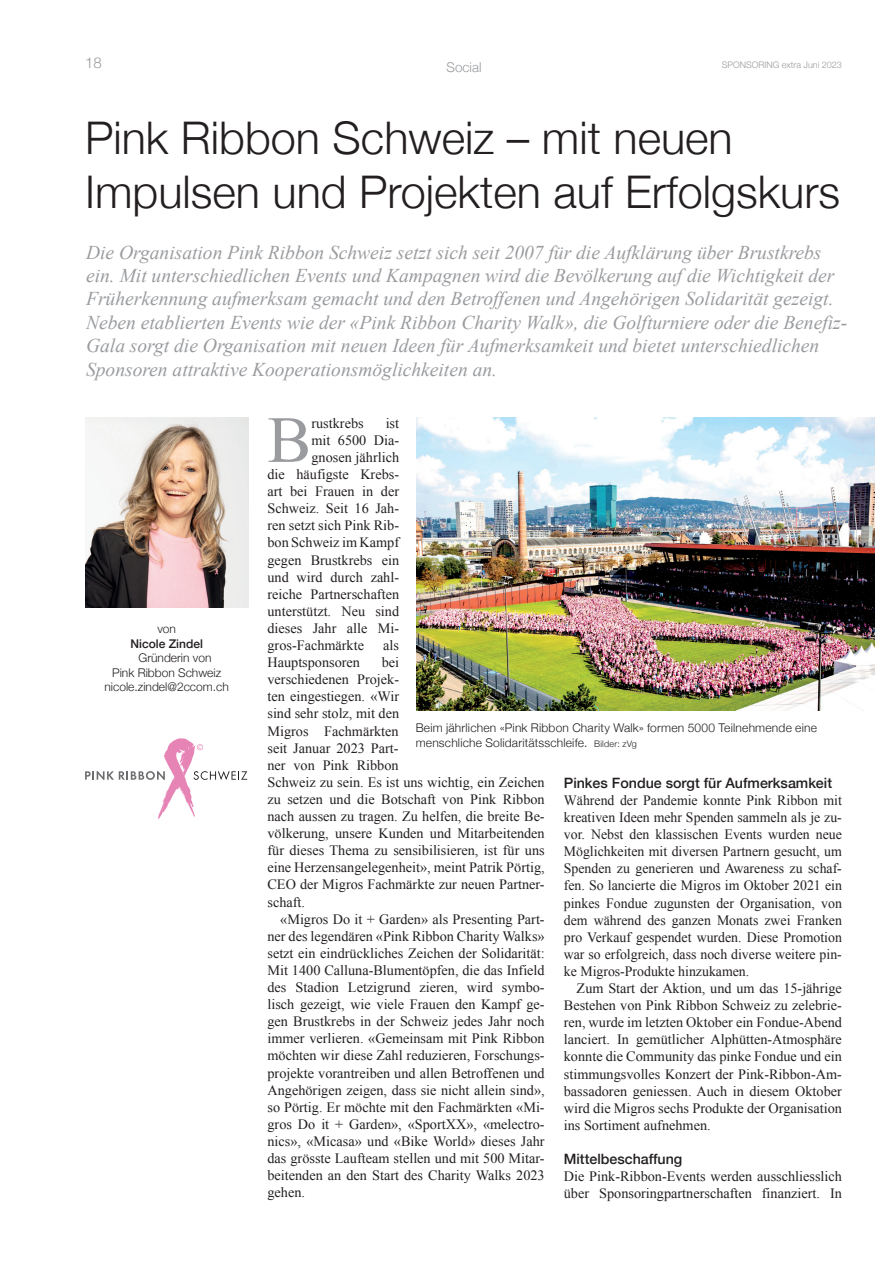
<style>
.page{position:relative;width:893px;height:1263px;background:#fff}
.page>*{position:absolute;margin:0;border:0;box-sizing:border-box;transform-origin:0 0}
.t1{font:65.85px "Times New Roman";color:#999b9e}
.t2{font:300 45px "Helvetica Neue";color:#231f20}
.t3{font:italic 19.5px/23.4px "Times New Roman";color:#999b9e}
.t4{font:300 15px "Helvetica Neue";color:#999b9e}
.t5{font:14.25px/17.1px "Times New Roman";color:#231f20;text-align:justify}
.t6{font:500 14.25px "Helvetica Neue";color:#231f20}
.t7{font:300 13.5px "Helvetica Neue";color:#999b9e}
.Zwischentitel{font:300 12px/14.4px "Helvetica Neue";letter-spacing:.015em;color:#231f20}
.t8{font:500 12px "Helvetica Neue";color:#231f20}
.t9{font:300 9px "Helvetica Neue";color:#999b9e}
.s1{font-style:inherit}
.s2{font-size:9px}
</style>
<div class="page">
<img style="left:85px;top:418px;width:163px;height:190px">
<svg style="left:85px;top:738px;width:162px;height:81px"></svg>
<img style="left:416px;top:418px;width:459px;height:293px">
<p class="t4" style="left:85px;top:50px;width:18px">18</p>
<p class="t7" style="left:447px;top:56px;width:37px">Social</p>
<p class="t9" style="left:722px;top:57px;width:122px">SPONSORING extra Juni 2023</p>
<p class="t2" style="left:85px;top:102px;width:649px">Pink Ribbon Schweiz ‒ mit neuen</p>
<p class="t2" style="left:85px;top:156px;width:757px">Impulsen und Projekten auf Erfolgskurs</p>
<p class="t3" style="left:86px;top:240px;width:763px">Die Organisation Pink Ribbon Schweiz setzt sich seit 2007 für die Aufklärung über Brustkrebs ein. Mit unterschiedlichen Events und Kampagnen wird die Bevölkerung auf die Wichtigkeit der Früherkennung aufmerksam gemacht und den Betroffenen und Angehörigen Solidarität gezeigt.<br>Neben etablierten Events wie der <span class="s1">«</span>Pink Ribbon Charity Walk<span class="s1">»</span>, die Golfturniere oder die Benefiz-Gala sorgt die Organisation mit neuen Ideen für Aufmerksamkeit und bietet unterschiedlichen Sponsoren attraktive Kooperationsmöglichkeiten an.</p>
<p class="Zwischentitel" style="left:157px;top:621px;width:20px">von</p>
<p class="t8" style="left:130px;top:634px;width:74px">Nicole Zindel</p>
<p class="Zwischentitel" style="left:138px;top:650px;width:75px">Gründerin von</p>
<p class="Zwischentitel" style="left:112px;top:664px;width:111px">Pink Ribbon Schweiz</p>
<p class="Zwischentitel" style="left:105px;top:679px;width:126px">nicole.zindel@2ccom.ch</p>
<p class="t1" style="left:267px;top:396px;width:45px">B</p>
<p class="t5" style="left:311px;top:414px;width:54px">rustkrebs</p>
<p class="t5" style="left:386px;top:414px;width:15px">ist</p>
<p class="t5" style="left:311px;top:431px;width:89px">mit 6500 Dia-</p>
<p class="t5" style="left:311px;top:448px;width:89px">gnosen jährlich</p>
<p class="t5" style="left:267px;top:465px;width:133px">die häufigste Krebs-</p>
<p class="t5" style="left:267px;top:482px;width:133px">art bei Frauen in der</p>
<p class="t5" style="left:267px;top:500px;width:133px">Schweiz. Seit 16 Jah-</p>
<p class="t5" style="left:267px;top:517px;width:133px">ren setzt sich Pink Rib-</p>
<p class="t5" style="left:267px;top:534px;width:133px">bon Schweiz im Kampf</p>
<p class="t5" style="left:267px;top:551px;width:133px">gegen Brustkrebs ein</p>
<p class="t5" style="left:267px;top:568px;width:133px">und wird durch zahl-</p>
<p class="t5" style="left:267px;top:585px;width:133px">reiche Partnerschaften</p>
<p class="t5" style="left:267px;top:602px;width:133px">unterstützt. Neu sind</p>
<p class="t5" style="left:267px;top:619px;width:133px">dieses Jahr alle Mi-</p>
<p class="t5" style="left:267px;top:636px;width:98px">gros-Fachmärkte</p>
<p class="t5" style="left:383px;top:636px;width:17px">als</p>
<p class="t5" style="left:267px;top:653px;width:94px">Hauptsponsoren</p>
<p class="t5" style="left:267px;top:653px;width:279px;text-align:left;text-indent:114px">bei<br>verschiedenen Projek-<br>ten eingestiegen. «Wir<br>sind sehr stolz, mit den<br>Migros Fachmärkten<br>seit Januar 2023 Part-<br>ner von Pink Ribbon<br>Schweiz zu sein. Es ist uns wichtig, ein Zeichen zu setzen und die Botschaft von Pink Ribbon nach aussen zu tragen. Zu helfen, die breite Be&shy;völkerung, unsere Kunden und Mitarbeitenden für dieses Thema zu sensibilisieren, ist für uns eine Herzensangelegenheit», meint Patrik Pörtig,<br>CEO der Migros Fachmärkte zur neuen Partner&shy;schaft.</p>
<p class="t5" style="left:267px;top:910px;width:279px;text-indent:13px">«Migros Do it + Garden» als Presenting Part&shy;ner des legendären «Pink Ribbon Charity Walks» setzt ein eindrückliches Zeichen der Solidarität:<br>Mit 1400 Calluna-Blumentöpfen, die das Infield des Stadion Letzigrund zieren, wird symbo&shy;lisch gezeigt, wie viele Frauen den Kampf ge&shy;gen Brustkrebs in der Schweiz jedes Jahr noch immer verlieren. «Gemeinsam mit Pink Ribbon möchten wir diese Zahl reduzieren, Forschungs&shy;projekte vorantreiben und allen Betroffenen und Angehörigen zeigen, dass sie nicht allein sind», so Pörtig. Er möchte mit den Fachmärkten «Mi&shy;gros Do it + Garden», «SportXX», «melectro&shy;nics», «Micasa» und «Bike World» dieses Jahr das grösste Laufteam stellen und mit 500 Mitar&shy;beitenden an den Start des Charity Walks 2023 gehen.</p>
<p class="Zwischentitel" style="left:416px;top:720px;width:403px">Beim jährlichen «Pink Ribbon Charity Walk» formen 5000 Teilnehmende eine menschliche Solidaritätsschleife. <span class="s2">Bilder: zVg</span></p>
<p class="t6" style="left:564px;top:771px;width:270px">Pinkes Fondue sorgt für Aufmerksamkeit</p>
<p class="t5" style="left:564px;top:791px;width:280px">Während der Pandemie konnte Pink Ribbon mit kreativen Ideen mehr Spenden sammeln als je zu&shy;vor. Nebst den klassischen Events wurden neue Möglichkeiten mit diversen Partnern gesucht, um Spenden zu generieren und Awareness zu schaf&shy;fen. So lancierte die Migros im Oktober 2021 ein pinkes Fondue zugunsten der Organisation, von dem während des ganzen Monats zwei Franken pro Verkauf gespendet wurden. Diese Promotion war so erfolgreich, dass noch diverse weitere pin&shy;ke Migros-Produkte hinzukamen.</p>
<p class="t5" style="left:564px;top:979px;width:280px;text-indent:13px">Zum Start der Aktion, und um das 15-jährige Bestehen von Pink Ribbon Schweiz zu zelebrie&shy;ren, wurde im letzten Oktober ein Fondue-Abend lanciert. In gemütlicher Alphütten-Atmosphäre konnte die Community das pinke Fondue und ein stimmungsvolles Konzert der Pink-Ribbon-Am&shy;bassadoren geniessen. Auch in diesem Oktober wird die Migros sechs Produkte der Organisation ins Sortiment aufnehmen.</p>
<p class="t6" style="left:564px;top:1147px;width:120px">Mittelbeschaffung</p>
<p class="t5" style="left:564px;top:1168px;width:280px">Die Pink-Ribbon-Events werden ausschliesslich über Sponsoringpartnerschaften finanziert. In</p>
</div>
